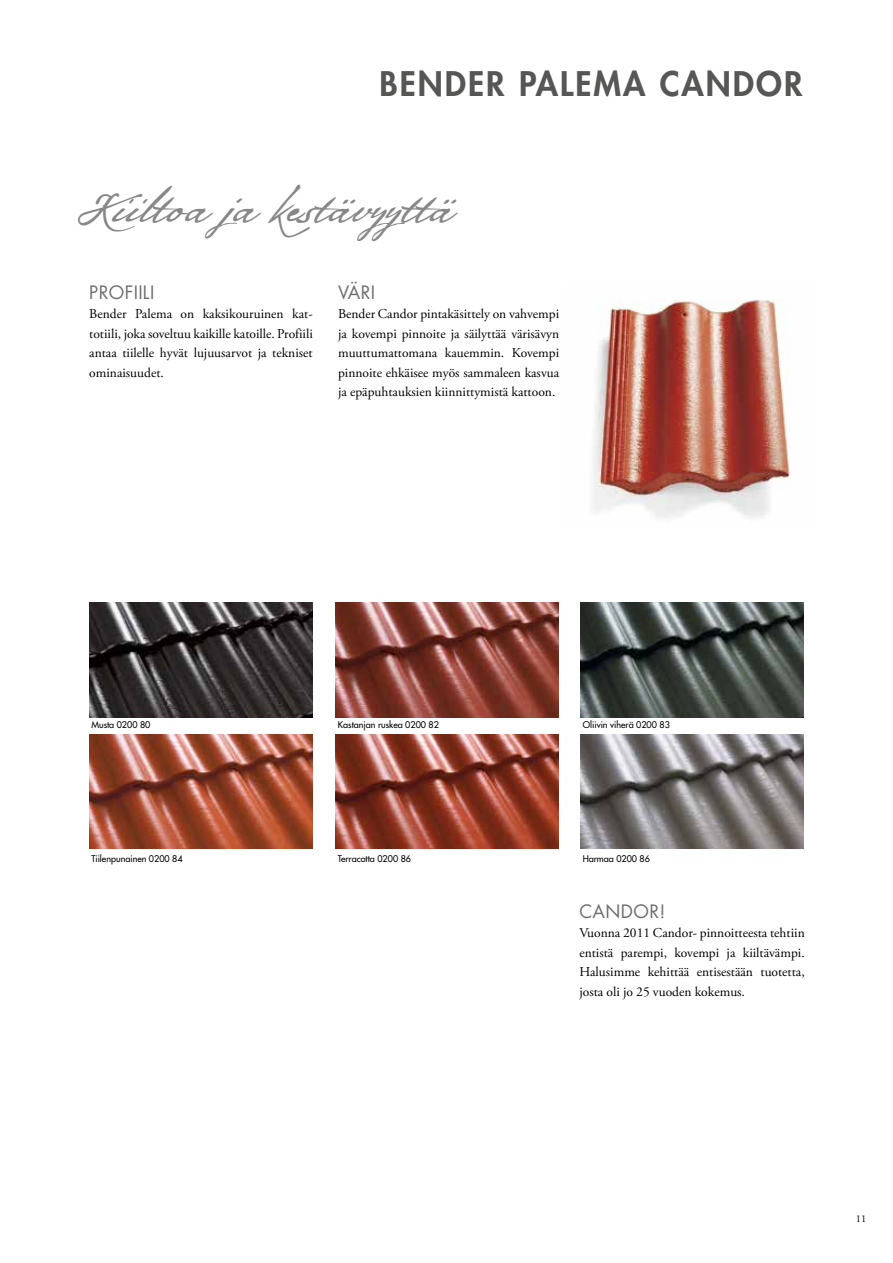
<style>
.page{position:relative;width:893px;height:1263px;background:#fff}
.page>*{position:absolute;margin:0;border:0;box-sizing:border-box;transform-origin:0 0}
.t1{font:48px "Bolivar";color:#868786}
.t2{font:800 33px "Futura Std";letter-spacing:.06em;color:#565655}
.t3{font:18px "Futura Std";letter-spacing:.02em;color:#6e6e6e}
.t4{font:13.5px/19.5px "Adobe Garamond Pro";color:#000;text-align:justify}
.t5{font:10.5px "Adobe Garamond Pro";color:#000}
.t6{font:500 9px "Futura Std";color:#000}
</style>
<div class="page">
<img style="left:89px;top:602px;width:223px;height:115px">
<img style="left:336px;top:602px;width:223px;height:115px">
<img style="left:581px;top:602px;width:222px;height:115px">
<img style="left:89px;top:734px;width:223px;height:115px">
<img style="left:336px;top:734px;width:223px;height:115px">
<img style="left:581px;top:734px;width:222px;height:115px">
<img style="left:593px;top:299px;width:197px;height:219px">
<h2 class="t2" style="left:379px;top:63px;width:424px">BENDER PALEMA CANDOR</h2>
<h1 class="t1" style="left:89px;top:176px;width:366px">Kiiltoa ja kestävyyttä</h1>
<h3 class="t3" style="left:89px;top:281px;width:67px">PROFIILI</h3>
<p class="t4" style="left:89px;top:305px;width:225px">Bender Palema on kaksikouruinen kat&shy;totiili, joka soveltuu kaikille katoille. Profiili antaa tiilelle hyvät lujuusarvot ja tekniset ominaisuudet.</p>
<h3 class="t3" style="left:338px;top:281px;width:39px">VÄRI</h3>
<p class="t4" style="left:338px;top:305px;width:223px">Bender Candor pintakäsittely on vahvempi ja kovempi pinnoite ja säilyttää värisävyn muuttumattomana kauemmin. Kovempi pinnoite ehkäisee myös sammaleen kasvua ja epäpuhtauksien kiinnittymistä kattoon.</p>
<p class="t6" style="left:91px;top:719px;width:61px">Musta 0200 80</p>
<p class="t6" style="left:338px;top:719px;width:103px">Kastanjan ruskea 0200 82</p>
<p class="t6" style="left:583px;top:719px;width:89px">Oliivin viherä 0200 83</p>
<p class="t6" style="left:91px;top:853px;width:93px">Tiilenpunainen 0200 84</p>
<p class="t6" style="left:338px;top:853px;width:75px">Terracotta 0200 86</p>
<p class="t6" style="left:583px;top:853px;width:69px">Harmaa 0200 86</p>
<h3 class="t3" style="left:579px;top:900px;width:88px">CANDOR!</h3>
<p class="t4" style="left:579px;top:924px;width:227px">Vuonna 2011 Candor- pinnoitteesta tehtiin entistä parempi, kovempi ja kiiltävämpi.<br>Halusimme kehittää entisestään tuotetta, josta oli jo 25 vuoden kokemus.</p>
<p class="t5" style="left:856px;top:1212px;width:12px">11</p>
</div>
